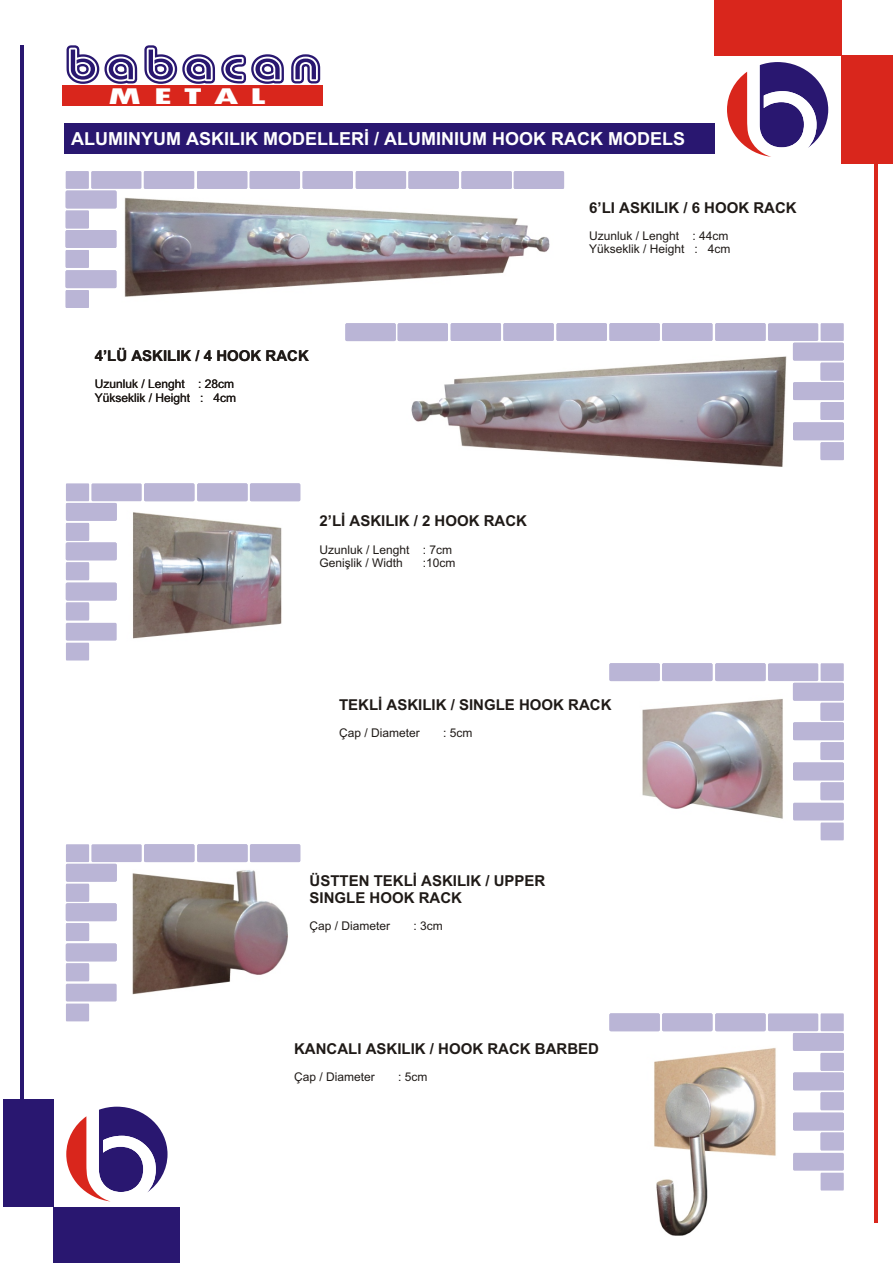
<style>
.page{position:relative;width:894px;height:1263px;background:#fff}
.page>*{position:absolute;margin:0;border:0;box-sizing:border-box;transform-origin:0 0}
.t1{font:800 24px "Tw Cen MT Condensed";letter-spacing:.245em;color:#fff;scale:1.92 1}
.t2{font:700 18px "Arial TUR";color:#fff}
.t3{font:700 15px/16.8px "Arial TUR";color:#1f1a17}
.t4{font:12px/13.4px "Arial TUR";color:#1f1a17}
</style>
<div class="page">
<img style="left:107px;top:845px;width:194px;height:150px">
<img style="left:654px;top:1048px;width:143px;height:188px">
<img style="left:411px;top:356px;width:376px;height:111px">
<div style="left:842px;top:56px;width:51px;height:108px;background:#d9261c"></div>
<div style="left:715px;top:0;width:127px;height:56px;background:#d9261c"></div>
<div style="left:54px;top:1207px;width:126px;height:55px;background:#291770"></div>
<div style="left:3px;top:1099px;width:51px;height:108px;background:#291770"></div>
<hr style="left:20px;top:46px;width:4px;height:1061px;background:#291770">
<hr style="left:875px;top:161px;width:3px;height:1061px;background:#d9261c">
<div style="left:65px;top:123px;width:650px;height:31px;background:#291770"></div>
<svg style="left:727px;top:62px;width:101px;height:95px"></svg>
<svg style="left:66px;top:1107px;width:102px;height:95px"></svg>
<svg style="left:62px;top:45px;width:259px;height:46px"></svg>
<div style="left:63px;top:85px;width:260px;height:21px;background:#d9261c"></div>
<img style="left:124px;top:197px;width:426px;height:100px">
<img style="left:113px;top:494px;width:187px;height:145px">
<img style="left:642px;top:699px;width:141px;height:120px">
<div style="left:91px;top:171px;width:50px;height:18px;background:#bab5d6;border-radius:2px"></div>
<svg style="left:66px;top:171px;width:23px;height:18px"></svg>
<div style="left:197px;top:171px;width:50px;height:18px;background:#bab5d6;border-radius:2px"></div>
<div style="left:356px;top:171px;width:50px;height:18px;background:#bab5d6;border-radius:2px"></div>
<div style="left:144px;top:171px;width:50px;height:18px;background:#bab5d6;border-radius:2px"></div>
<div style="left:303px;top:171px;width:50px;height:18px;background:#bab5d6;border-radius:2px"></div>
<div style="left:514px;top:171px;width:50px;height:18px;background:#bab5d6;border-radius:2px"></div>
<div style="left:250px;top:171px;width:50px;height:18px;background:#bab5d6;border-radius:2px"></div>
<div style="left:461px;top:171px;width:51px;height:18px;background:#bab5d6;border-radius:2px"></div>
<div style="left:408px;top:171px;width:51px;height:18px;background:#bab5d6;border-radius:2px"></div>
<svg style="left:66px;top:290px;width:23px;height:18px"></svg>
<svg style="left:66px;top:211px;width:23px;height:17px"></svg>
<div style="left:66px;top:191px;width:51px;height:17px;background:#bab5d6;border-radius:2px"></div>
<div style="left:66px;top:230px;width:50px;height:18px;background:#bab5d6;border-radius:2px"></div>
<div style="left:66px;top:270px;width:50px;height:18px;background:#bab5d6;border-radius:2px"></div>
<svg style="left:66px;top:250px;width:23px;height:18px"></svg>
<div style="left:768px;top:323px;width:50px;height:18px;background:#bab5d6;border-radius:2px"></div>
<svg style="left:821px;top:323px;width:23px;height:18px"></svg>
<div style="left:662px;top:323px;width:50px;height:18px;background:#bab5d6;border-radius:2px"></div>
<div style="left:503px;top:323px;width:51px;height:18px;background:#bab5d6;border-radius:2px"></div>
<div style="left:715px;top:323px;width:51px;height:18px;background:#bab5d6;border-radius:2px"></div>
<div style="left:557px;top:323px;width:50px;height:18px;background:#bab5d6;border-radius:2px"></div>
<div style="left:345px;top:323px;width:51px;height:18px;background:#bab5d6;border-radius:2px"></div>
<div style="left:609px;top:323px;width:51px;height:18px;background:#bab5d6;border-radius:2px"></div>
<div style="left:398px;top:323px;width:50px;height:18px;background:#bab5d6;border-radius:2px"></div>
<div style="left:451px;top:323px;width:50px;height:18px;background:#bab5d6;border-radius:2px"></div>
<svg style="left:821px;top:442px;width:23px;height:18px"></svg>
<svg style="left:821px;top:363px;width:23px;height:18px"></svg>
<div style="left:793px;top:343px;width:51px;height:18px;background:#bab5d6;border-radius:2px"></div>
<div style="left:793px;top:382px;width:51px;height:18px;background:#bab5d6;border-radius:2px"></div>
<div style="left:793px;top:422px;width:51px;height:18px;background:#bab5d6;border-radius:2px"></div>
<svg style="left:821px;top:402px;width:23px;height:18px"></svg>
<div style="left:768px;top:663px;width:50px;height:18px;background:#bab5d6;border-radius:2px"></div>
<svg style="left:821px;top:663px;width:23px;height:18px"></svg>
<div style="left:662px;top:663px;width:50px;height:18px;background:#bab5d6;border-radius:2px"></div>
<div style="left:715px;top:663px;width:51px;height:18px;background:#bab5d6;border-radius:2px"></div>
<div style="left:609px;top:663px;width:51px;height:18px;background:#bab5d6;border-radius:2px"></div>
<svg style="left:821px;top:782px;width:23px;height:18px"></svg>
<svg style="left:821px;top:703px;width:23px;height:18px"></svg>
<div style="left:793px;top:683px;width:51px;height:18px;background:#bab5d6;border-radius:2px"></div>
<div style="left:793px;top:722px;width:51px;height:18px;background:#bab5d6;border-radius:2px"></div>
<div style="left:793px;top:763px;width:51px;height:17px;background:#bab5d6;border-radius:2px"></div>
<svg style="left:821px;top:742px;width:23px;height:18px"></svg>
<svg style="left:821px;top:823px;width:23px;height:17px"></svg>
<div style="left:793px;top:803px;width:51px;height:18px;background:#bab5d6;border-radius:2px"></div>
<div style="left:91px;top:483px;width:51px;height:18px;background:#bab5d6;border-radius:2px"></div>
<svg style="left:66px;top:483px;width:23px;height:18px"></svg>
<div style="left:197px;top:483px;width:51px;height:18px;background:#bab5d6;border-radius:2px"></div>
<div style="left:144px;top:483px;width:50px;height:18px;background:#bab5d6;border-radius:2px"></div>
<div style="left:250px;top:483px;width:50px;height:18px;background:#bab5d6;border-radius:2px"></div>
<svg style="left:66px;top:603px;width:23px;height:17px"></svg>
<svg style="left:66px;top:523px;width:23px;height:18px"></svg>
<div style="left:66px;top:503px;width:51px;height:18px;background:#bab5d6;border-radius:2px"></div>
<div style="left:66px;top:542px;width:51px;height:18px;background:#bab5d6;border-radius:2px"></div>
<div style="left:66px;top:583px;width:51px;height:17px;background:#bab5d6;border-radius:2px"></div>
<svg style="left:66px;top:562px;width:23px;height:18px"></svg>
<svg style="left:66px;top:643px;width:23px;height:18px"></svg>
<div style="left:66px;top:623px;width:51px;height:18px;background:#bab5d6;border-radius:2px"></div>
<div style="left:91px;top:844px;width:51px;height:18px;background:#bab5d6;border-radius:2px"></div>
<svg style="left:66px;top:844px;width:23px;height:18px"></svg>
<div style="left:197px;top:844px;width:51px;height:18px;background:#bab5d6;border-radius:2px"></div>
<div style="left:144px;top:844px;width:50px;height:18px;background:#bab5d6;border-radius:2px"></div>
<div style="left:250px;top:844px;width:50px;height:18px;background:#bab5d6;border-radius:2px"></div>
<svg style="left:66px;top:963px;width:23px;height:18px"></svg>
<svg style="left:66px;top:884px;width:23px;height:18px"></svg>
<div style="left:66px;top:864px;width:51px;height:18px;background:#bab5d6;border-radius:2px"></div>
<div style="left:66px;top:903px;width:51px;height:18px;background:#bab5d6;border-radius:2px"></div>
<div style="left:66px;top:944px;width:51px;height:17px;background:#bab5d6;border-radius:2px"></div>
<svg style="left:66px;top:923px;width:23px;height:18px"></svg>
<svg style="left:66px;top:1004px;width:23px;height:17px"></svg>
<div style="left:66px;top:984px;width:51px;height:18px;background:#bab5d6;border-radius:2px"></div>
<div style="left:768px;top:1013px;width:50px;height:18px;background:#bab5d6;border-radius:2px"></div>
<svg style="left:821px;top:1013px;width:23px;height:18px"></svg>
<div style="left:662px;top:1013px;width:50px;height:18px;background:#bab5d6;border-radius:2px"></div>
<div style="left:715px;top:1013px;width:51px;height:18px;background:#bab5d6;border-radius:2px"></div>
<div style="left:609px;top:1013px;width:51px;height:18px;background:#bab5d6;border-radius:2px"></div>
<svg style="left:821px;top:1133px;width:23px;height:17px"></svg>
<svg style="left:821px;top:1053px;width:23px;height:18px"></svg>
<div style="left:793px;top:1033px;width:51px;height:18px;background:#bab5d6;border-radius:2px"></div>
<div style="left:793px;top:1072px;width:51px;height:18px;background:#bab5d6;border-radius:2px"></div>
<div style="left:793px;top:1113px;width:51px;height:17px;background:#bab5d6;border-radius:2px"></div>
<svg style="left:821px;top:1092px;width:23px;height:18px"></svg>
<svg style="left:821px;top:1173px;width:23px;height:18px"></svg>
<div style="left:793px;top:1153px;width:51px;height:18px;background:#bab5d6;border-radius:2px"></div>
<h1 class="t1" style="left:107px;top:87px;width:84px">METAL</h1>
<h2 class="t2" style="left:71px;top:132px;width:615px">ALUMINYUM ASKILIK MODELLERÝ / ALUMINIUM HOOK RACK MODELS</h2>
<p class="t3" style="left:95px;top:349px;width:216px">4’LÜ ASKILIK / 4 HOOK RACK</p>
<p class="t4" style="left:95px;top:379px;width:143px">Uzunluk / Lenght : 28cm<br>Yükseklik / Height : 4cm</p>
<p class="t3" style="left:320px;top:514px;width:209px">2’LÝ ASKILIK / 2 HOOK RACK</p>
<p class="t4" style="left:320px;top:544px;width:134px">Uzunluk / Lenght : 7cm<br>Geniþlik / Width</p>
<p class="t4" style="left:423px;top:557px;width:34px">:10cm</p>
<p class="t3" style="left:589px;top:200px;width:209px">6’LI ASKILIK / 6 HOOK RACK</p>
<p class="t4" style="left:589px;top:230px;width:143px">Uzunluk / Lenght : 44cm<br>Yükseklik / Height : 4cm</p>
<p class="t3" style="left:339px;top:698px;width:274px">TEKLÝ ASKILIK / SINGLE HOOK RACK</p>
<p class="t4" style="left:339px;top:727px;width:82px">Çap / Diameter</p>
<p class="t4" style="left:443px;top:727px;width:31px">: 5cm</p>
<p class="t3" style="left:310px;top:874px;width:237px">ÜSTTEN TEKLÝ ASKILIK / UPPER<br>SINGLE HOOK RACK</p>
<p class="t4" style="left:310px;top:921px;width:82px">Çap / Diameter</p>
<p class="t4" style="left:414px;top:921px;width:31px">: 3cm</p>
<p class="t3" style="left:294px;top:1041px;width:306px">KANCALI ASKILIK / HOOK RACK BARBED</p>
<p class="t4" style="left:294px;top:1071px;width:82px">Çap / Diameter</p>
<p class="t4" style="left:398px;top:1071px;width:31px">: 5cm</p>
</div>
